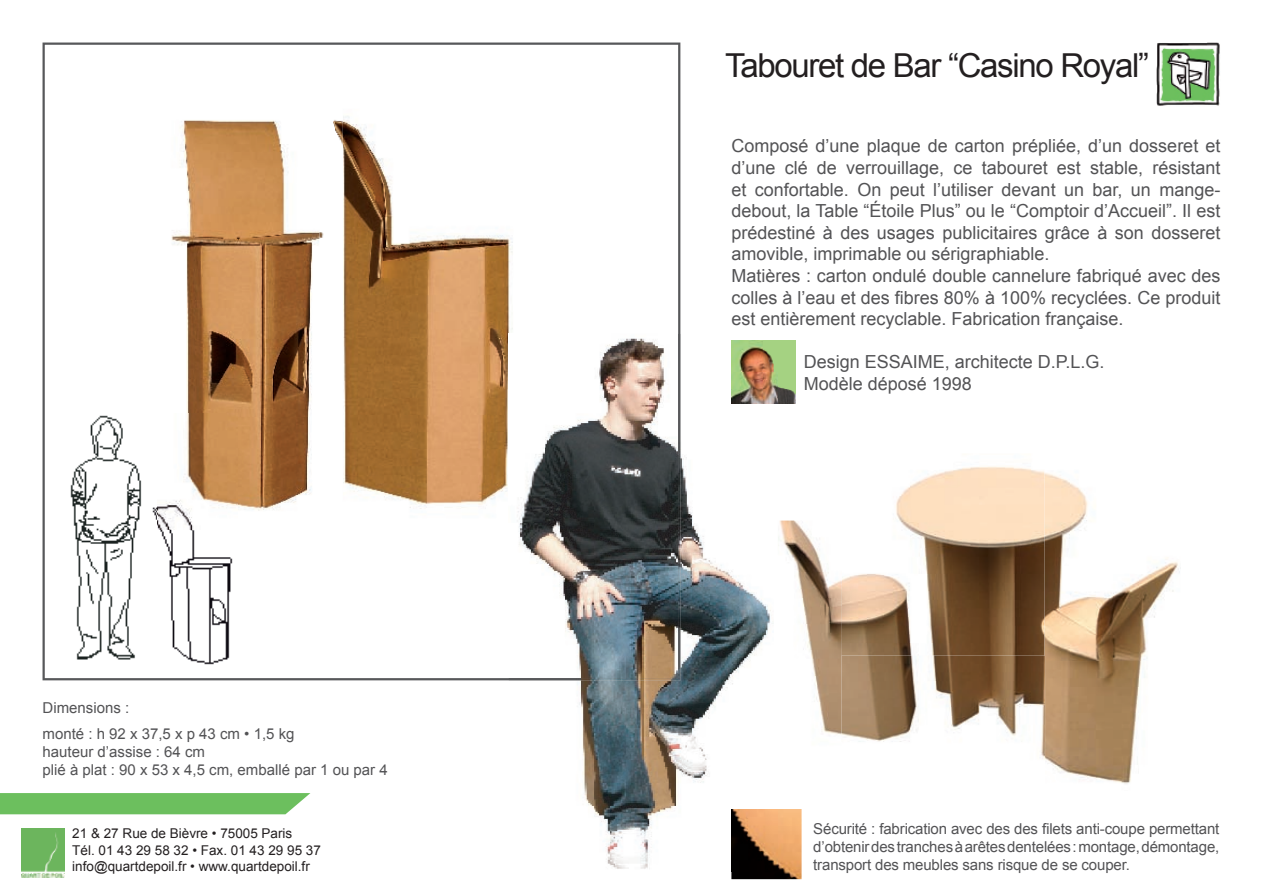
<style>
.page{position:relative;width:1263px;height:893px;background:#fff}
.page>*{position:absolute;margin:0;border:0;box-sizing:border-box;transform-origin:0 0}
.t1{font:33px "Arial";letter-spacing:-.04em;color:#231f20}
.t2{font:18px/21.6px "Arial";color:#535355}
.t3{font:15px/18px "Arial";color:#535355}
.t4{font:13.5px/16.2px "Arial";color:#231f20}
</style>
<div class="page">
<svg style="left:43px;top:43px;width:637px;height:637px"></svg>
<img style="left:1157px;top:43px;width:63px;height:63px">
<svg style="left:0;top:793px;width:310px;height:21px;background:#72c164"></svg>
<img style="left:731px;top:809px;width:70px;height:70px">
<img style="left:68px;top:414px;width:169px;height:253px">
<img style="left:336px;top:47px;width:4px;height:28px">
<img style="left:842px;top:466px;width:338px;height:318px">
<img style="left:778px;top:521px;width:64px;height:214px">
<img style="left:777px;top:340px;width:18px;height:64px">
<img style="left:508px;top:334px;width:269px;height:535px">
<img style="left:508px;top:334px;width:172px;height:346px">
<img style="left:731px;top:809px;width:46px;height:63px">
<img style="left:158px;top:75px;width:185px;height:454px">
<img style="left:158px;top:414px;width:79px;height:115px">
<img style="left:319px;top:109px;width:225px;height:413px">
<img style="left:508px;top:334px;width:36px;height:188px">
<img style="left:21px;top:828px;width:43px;height:50px">
<p class="t3" style="left:43px;top:694px;width:254px;line-height:26.5px">Dimensions :<br>monté : h 92 x 37,5 x p 43 cm • 1,5 kg</p>
<p class="t3" style="left:43px;top:743px;width:347px">hauteur d’assise : 64 cm<br>plié à plat : 90 x 53 x 4,5 cm, emballé par 1 ou par 4</p>
<p class="t4" style="left:72px;top:826px;width:250px">21 &amp; 27 Rue de Bièvre • 75005 Paris<br>Tél. 01 43 29 58 32 • Fax. 01 43 29 95 37 info@quartdepoil.fr • www.quartdepoil.fr</p>
<h1 class="t1" style="left:725px;top:44px;width:425px">Tabouret de Bar “Casino Royal”</h1>
<p class="t2" style="left:731px;top:135px;width:490px">Composé d’une plaque de carton prépliée, d’un dosseret et d’une clé de verrouillage, ce tabouret est stable, résistant et confortable. On peut l’utiliser devant un bar, un mange&shy;debout, la Table “Étoile Plus” ou le “Comptoir d’Accueil”. Il est prédestiné à des usages publicitaires grâce à son dosseret amovible, imprimable ou sérigraphiable.<br>Matières : carton ondulé double cannelure fabriqué avec des colles à l’eau et des fibres 80% à 100% recyclées. Ce produit est entièrement recyclable. Fabrication française.</p>
<p class="t2" style="left:804px;top:351px;width:302px">Design ESSAIME, architecte D.P.L.G.<br>Modèle déposé 1998</p>
<p class="t3" style="left:813px;top:820px;width:408px;text-align:justify">Sécurité : fabrication avec des des filets anti-coupe permettant d’obtenir des tranches à arêtes dentelées : montage, démontage, transport des meubles sans risque de se couper.</p>
</div>
